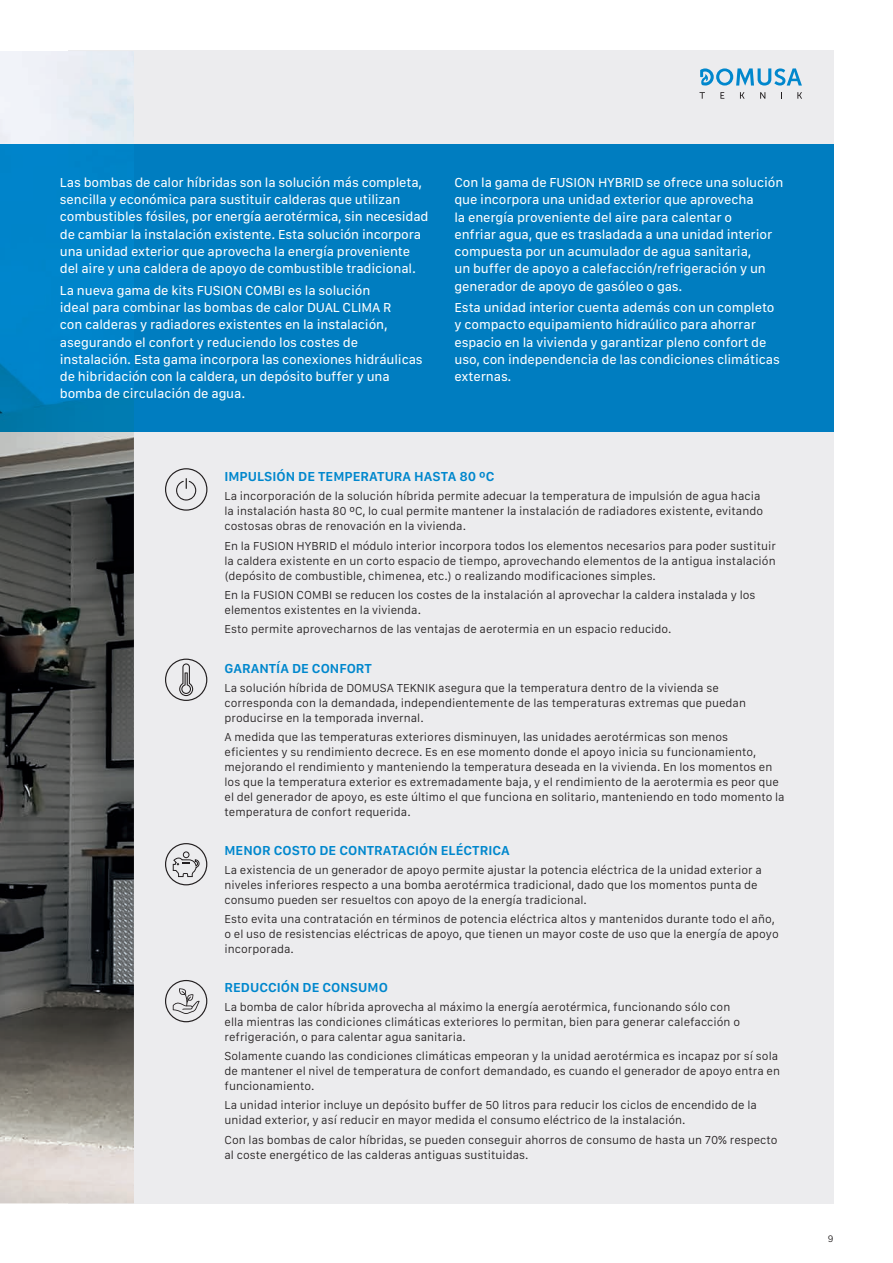
<style>
.page{position:relative;width:893px;height:1263px;background:#fff}
.page>*{position:absolute;margin:0;border:0;box-sizing:border-box;transform-origin:0 0}
.t1{font:13.5px/17.2px "SF Compact Text";letter-spacing:-.01em;color:#fff}
.t2{font:600 13.5px "SF Compact Text";color:#0087cd}
.t3{font:300 12px/15px "SF Compact Text";color:#231f20}
.t4{font:300 9.75px "SF Compact Text";color:#231f20}
</style>
<div class="page">
<div style="left:68px;top:50px;width:765px;height:1153px;background:#ececee"></div>
<img style="left:0;top:51px;width:134px;height:1152px">
<div style="left:134px;top:145px;width:699px;height:287px;background:#007dc0"></div>
<img style="left:0;top:145px;width:134px;height:287px">
<svg style="left:165px;top:468px;width:42px;height:43px"></svg>
<svg style="left:165px;top:659px;width:42px;height:42px"></svg>
<svg style="left:699px;top:92px;width:6px;height:7px"></svg>
<svg style="left:720px;top:92px;width:4px;height:7px"></svg>
<svg style="left:740px;top:92px;width:5px;height:7px"></svg>
<svg style="left:760px;top:92px;width:5px;height:7px"></svg>
<svg style="left:797px;top:92px;width:5px;height:7px"></svg>
<svg style="left:700px;top:68px;width:102px;height:18px"></svg>
<svg style="left:165px;top:843px;width:42px;height:42px"></svg>
<svg style="left:165px;top:980px;width:42px;height:42px"></svg>
<p class="t1" style="left:60px;top:174px;width:370px">Las bombas de calor híbridas son la solución más completa, sencilla y económica para sustituir calderas que utilizan combustibles fósiles, por energía aerotérmica, sin necesidad de cambiar la instalación existente. Esta solución incorpora una unidad exterior que aprovecha la energía proveniente del aire y una caldera de apoyo de combustible tradicional.</p>
<p class="t1" style="left:60px;top:281px;width:364px">La nueva gama de kits FUSION COMBI es la solución<br>ideal para combinar las bombas de calor DUAL CLIMA R<br>con calderas y radiadores existentes en la instalación, asegurando el confort y reduciendo los costes de instalación. Esta gama incorpora las conexiones hidráulicas de hibridación con la caldera, un depósito buffer y una bomba de circulación de agua.</p>
<p class="t1" style="left:454px;top:174px;width:330px">Con la gama de FUSION HYBRID se ofrece una solución que incorpora una unidad exterior que aprovecha<br>la energía proveniente del aire para calentar o<br>enfriar agua, que es trasladada a una unidad interior compuesta por un acumulador de agua sanitaria,<br>un buffer de apoyo a calefacción/refrigeración y un generador de apoyo de gasóleo o gas.</p>
<p class="t1" style="left:454px;top:299px;width:327px">Esta unidad interior cuenta además con un completo y compacto equipamiento hidraúlico para ahorrar espacio en la vivienda y garantizar pleno confort de uso, con independencia de las condiciones climáticas externas.</p>
<p class="t2" style="left:225px;top:469px;width:271px">IMPULSIÓN DE TEMPERATURA HASTA 80 ºC</p>
<p class="t3" style="left:225px;top:489px;width:540px">La incorporación de la solución híbrida permite adecuar la temperatura de impulsión de agua hacia la instalación hasta 80 ºC, lo cual permite mantener la instalación de radiadores existente, evitando costosas obras de renovación en la vivienda.</p>
<p class="t3" style="left:225px;top:538px;width:553px;text-align:justify">En la FUSION HYBRID el módulo interior incorpora todos los elementos necesarios para poder sustituir la caldera existente en un corto espacio de tiempo, aprovechando elementos de la antigua instalación (depósito de combustible, chimenea, etc.) o realizando modificaciones simples.</p>
<p class="t3" style="left:225px;top:587px;width:533px">En la FUSION COMBI se reducen los costes de la instalación al aprovechar la caldera instalada y los elementos existentes en la vivienda.</p>
<p class="t3" style="left:225px;top:621px;width:449px">Esto permite aprovecharnos de las ventajas de aerotermia en un espacio reducido.</p>
<p class="t2" style="left:225px;top:660px;width:149px">GARANTÍA DE CONFORT</p>
<p class="t3" style="left:225px;top:680px;width:523px">La solución híbrida de DOMUSA TEKNIK asegura que la temperatura dentro de la vivienda se corresponda con la demandada, independientemente de las temperaturas extremas que puedan producirse en la temporada invernal.</p>
<p class="t3" style="left:225px;top:730px;width:562px">A medida que las temperaturas exteriores disminuyen, las unidades aerotérmicas son menos eficientes y su rendimiento decrece. Es en ese momento donde el apoyo inicia su funcionamiento, mejorando el rendimiento y manteniendo la temperatura deseada en la vivienda. En los momentos en los que la temperatura exterior es extremadamente baja, y el rendimiento de la aerotermia es peor que el del generador de apoyo, es este último el que funciona en solitario, manteniendo en todo momento la temperatura de confort requerida.</p>
<p class="t2" style="left:225px;top:842px;width:287px">MENOR COSTO DE CONTRATACIÓN ELÉCTRICA</p>
<p class="t3" style="left:225px;top:862px;width:539px">La existencia de un generador de apoyo permite ajustar la potencia eléctrica de la unidad exterior a niveles inferiores respecto a una bomba aerotérmica tradicional, dado que los momentos punta de consumo pueden ser resueltos con apoyo de la energía tradicional.</p>
<p class="t3" style="left:225px;top:911px;width:556px">Esto evita una contratación en términos de potencia eléctrica altos y mantenidos durante todo el año, o el uso de resistencias eléctricas de apoyo, que tienen un mayor coste de uso que la energía de apoyo incorporada.</p>
<p class="t2" style="left:225px;top:979px;width:165px">REDUCCIÓN DE CONSUMO</p>
<p class="t3" style="left:225px;top:999px;width:517px">La bomba de calor híbrida aprovecha al máximo la energía aerotérmica, funcionando sólo con ella mientras las condiciones climáticas exteriores lo permitan, bien para generar calefacción o refrigeración, o para calentar agua sanitaria.</p>
<p class="t3" style="left:225px;top:1048px;width:557px">Solamente cuando las condiciones climáticas empeoran y la unidad aerotérmica es incapaz por sí sola de mantener el nivel de temperatura de confort demandado, es cuando el generador de apoyo entra en funcionamiento.</p>
<p class="t3" style="left:225px;top:1098px;width:534px">La unidad interior incluye un depósito buffer de 50 litros para reducir los ciclos de encendido de la unidad exterior, y así reducir en mayor medida el consumo eléctrico de la instalación.</p>
<p class="t3" style="left:225px;top:1132px;width:555px">Con las bombas de calor híbridas, se pueden conseguir ahorros de consumo de hasta un 70% respecto al coste energético de las calderas antiguas sustituidas.</p>
<p class="t4" style="left:828px;top:1233px;width:7px">9</p>
</div>
